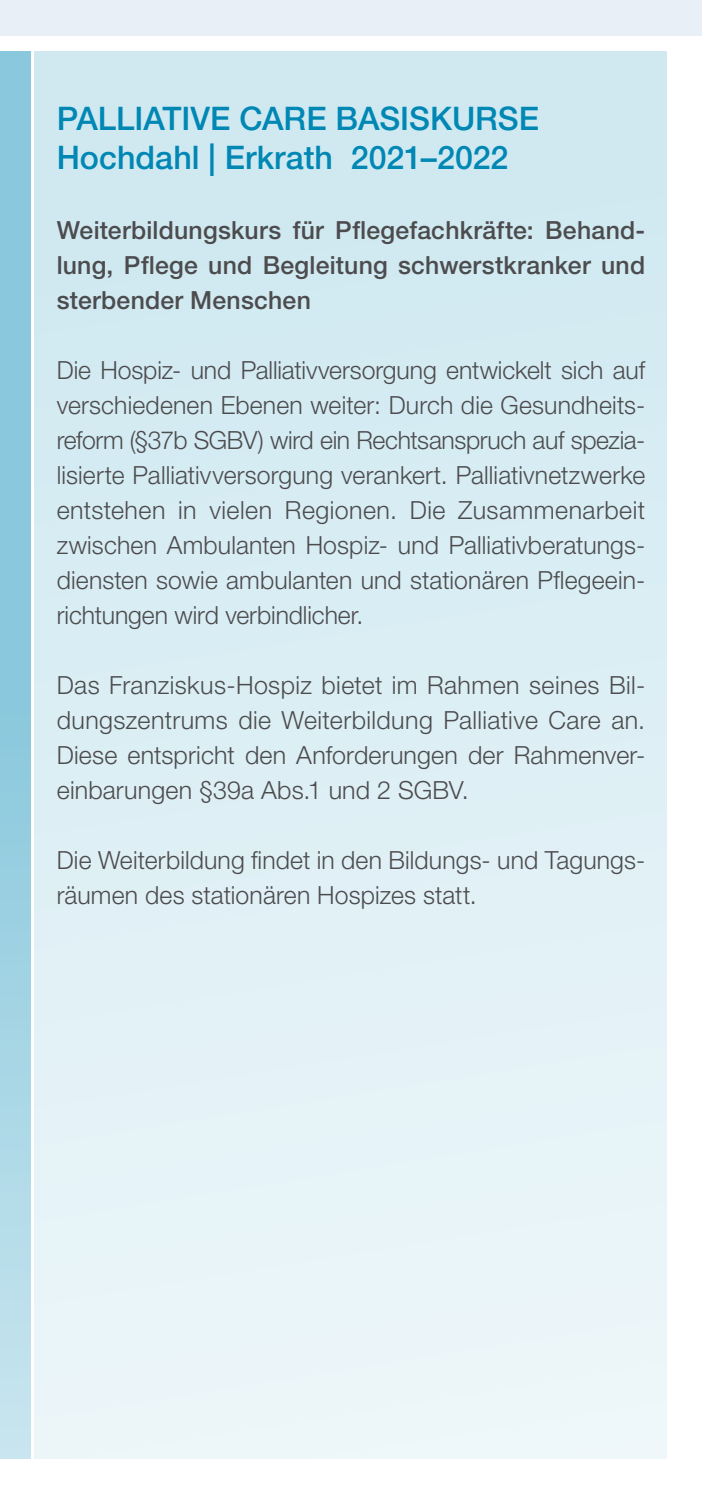
<style>
.page{position:relative;width:702px;height:1489px;background:#fff}
.page>*{position:absolute;margin:0;border:0;box-sizing:border-box;transform-origin:0 0}
.t1{font:500 32.5px/39px "Helvetica Neue LT Pro";color:#0087b4}
.t2{font:300 25px/35px "Helvetica Neue LT Pro";letter-spacing:.005em;color:#4c4c4e;text-align:justify}
.t3{font:500 25px/35px "Helvetica Neue LT Pro";letter-spacing:.01em;color:#4c4c4e;text-align:justify}
</style>
<div class="page">
<div style="left:0;top:0;width:702px;height:35px;background:#e8eff6"></div>
<svg style="left:0;top:51px;width:31px;height:1407px;background:#9acfe1"></svg>
<div style="left:34px;top:51px;width:632px;height:1407px;background:linear-gradient(to bottom,#cde8f0,#edf6fa)"></div>
<h1 class="t1" style="left:57px;top:98px;width:484px">PALLIATIVE CARE BASISKURSE<br>Hochdahl | Erkrath 2021–2022</h1>
<p class="t3" style="left:57px;top:212px;width:590px">Weiterbildungskurs für Pflegefachkräfte: Behand&shy;lung, Pflege und Begleitung schwerstkranker und sterbender Menschen</p>
<p class="t2" style="left:57px;top:352px;width:590px">Die Hospiz- und Palliativversorgung entwickelt sich auf verschiedenen Ebenen weiter: Durch die Gesundheits&shy;reform (§37b SGBV) wird ein Rechtsanspruch auf spezia&shy;lisierte Palliativversorgung verankert. Palliativnetzwerke entstehen in vielen Regionen. Die Zusammenarbeit zwischen Ambulanten Hospiz- und Palliativberatungs&shy;diensten sowie ambulanten und stationären Pflegeein&shy;richtungen wird verbindlicher.</p>
<p class="t2" style="left:57px;top:667px;width:590px">Das Franziskus-Hospiz bietet im Rahmen seines Bil&shy;dungszentrums die Weiterbildung Palliative Care an.<br>Diese entspricht den Anforderungen der Rahmenver&shy;einbarungen §39a Abs.1 und 2 SGBV.</p>
<p class="t2" style="left:57px;top:842px;width:590px">Die Weiterbildung findet in den Bildungs- und Tagungs&shy;räumen des stationären Hospizes statt.</p>
</div>
